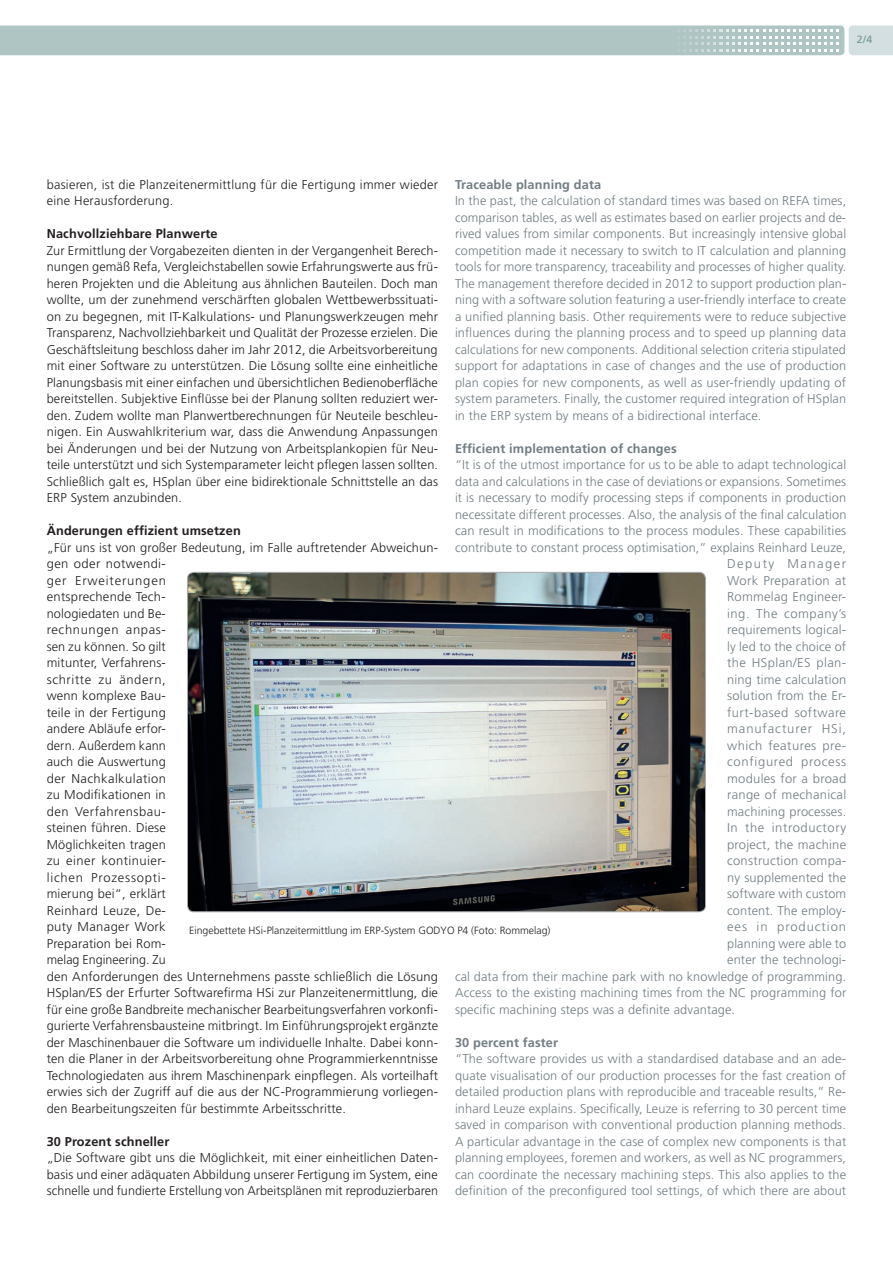
<style>
.page{position:relative;width:893px;height:1263px;background:#fff}
.page>*{position:absolute;margin:0;border:0;box-sizing:border-box;transform-origin:0 0}
.Head_Copytext{font:300 12.75px/16.5px "Frutiger";letter-spacing:.01em;color:#231f20}
.Head_Copytext-2{font:300 12.75px/16.5px "Frutiger";letter-spacing:.01em;color:#717d83;text-align:justify}
.Head_Copytext-3{font:700 12.75px "Frutiger";letter-spacing:.01em;color:#231f20}
.Head_Copytext-4{font:700 12.75px "Frutiger";letter-spacing:.01em;color:#717d83}
.Head_Copytext-5{font:300 12.75px "Frutiger";letter-spacing:.035em;color:#717d83}
.Head_Copytext-6{font:300 12.75px "Frutiger";letter-spacing:.07em;color:#717d83}
.Head_Copytext-7{font:300 12.75px "Frutiger";letter-spacing:.03em;color:#717d83}
.Head_Copytext-8{font:300 12.75px "Frutiger";letter-spacing:.055em;color:#717d83}
.Head_Copytext-9{font:300 12.75px "Frutiger";letter-spacing:.045em;color:#717d83}
.Head_Copytext-10{font:300 12.75px "Frutiger";letter-spacing:.04em;color:#717d83}
.Head_Copytext-11{font:300 12.75px "Frutiger";letter-spacing:.115em;color:#717d83}
.Bildunterschrift{font:300 10.5px "Frutiger";color:#231f20}
.t1{font:10.5px "Frutiger";color:#719493}
</style>
<div class="page">
<svg style="left:0;top:26px;width:893px;height:29px;background:#b1c7c6"></svg>
<img style="left:187px;top:572px;width:517px;height:340px">
<p class="t1" style="left:857px;top:33px;width:17px">2/4</p>
<p class="Head_Copytext" style="left:47px;top:176px;width:393px">basieren, ist die Planzeitenermittlung für die Fertigung immer wieder eine Herausforderung.</p>
<p class="Head_Copytext-3" style="left:47px;top:226px;width:172px">Nachvollziehbare Planwerte</p>
<p class="Head_Copytext" style="left:47px;top:242px;width:393px;text-align:justify">Zur Ermittlung der Vorgabezeiten dienten in der Vergangenheit Berech&shy;nungen gemäß Refa, Vergleichstabellen sowie Erfahrungswerte aus frü&shy;heren Projekten und die Ableitung aus ähnlichen Bauteilen. Doch man wollte, um der zunehmend verschärften globalen Wettbewerbssituati&shy;on zu begegnen, mit IT-Kalkulations- und Planungswerkzeugen mehr Transparenz, Nachvollziehbarkeit und Qualität der Prozesse erzielen. Die Geschäftsleitung beschloss daher im Jahr 2012, die Arbeitsvorbereitung mit einer Software zu unterstützen. Die Lösung sollte eine einheitliche Planungsbasis mit einer einfachen und übersichtlichen Bedienoberfläche bereitstellen. Subjektive Einflüsse bei der Planung sollten reduziert wer&shy;den. Zudem wollte man Planwertberechnungen für Neuteile beschleu&shy;nigen. Ein Auswahlkriterium war, dass die Anwendung Anpassungen bei Änderungen und bei der Nutzung von Arbeitsplankopien für Neu&shy;teile unterstützt und sich Systemparameter leicht pflegen lassen sollten.<br>Schließlich galt es, HSplan über eine bidirektionale Schnittstelle an das ERP System anzubinden.</p>
<p class="Head_Copytext-3" style="left:47px;top:523px;width:196px">Änderungen effizient umsetzen</p>
<p class="Head_Copytext" style="left:47px;top:539px;width:393px">„Für uns ist von großer Bedeutung, im Falle auftretender Abweichun&shy;gen oder notwendi-<br>ger Erweiterungen<br>entsprechende Tech-<br>nologiedaten und Be-<br>rechnungen anpas-<br>sen zu können. So gilt<br>mitunter, Verfahrens-<br>schritte zu ändern,<br>wenn komplexe Bau-<br>teile in der Fertigung<br>andere Abläufe erfor-<br>dern. Außerdem kann<br>auch die Auswertung<br>der Nachkalkulation<br>zu Modifikationen in<br>den Verfahrensbau-<br>steinen führen. Diese<br>Möglichkeiten tragen<br>zu einer kontinuier-<br>lichen Prozessopti-<br>mierung bei“, erklärt<br>Reinhard Leuze, De-<br>puty Manager Work<br>Preparation bei Rom-<br>melag Engineering. Zu<br>den Anforderungen des Unternehmens passte schließlich die Lösung HSplan/ES der Erfurter Softwarefirma HSi zur Planzeitenermittlung, die für eine große Bandbreite mechanischer Bearbeitungsverfahren vorkonfi&shy;gurierte Verfahrensbausteine mitbringt. Im Einführungsprojekt ergänzte der Maschinenbauer die Software um individuelle Inhalte. Dabei konn&shy;ten die Planer in der Arbeitsvorbereitung ohne Programmierkenntnisse Technologiedaten aus ihrem Maschinenpark einpflegen. Als vorteilhaft erwies sich der Zugriff auf die aus der NC-Programmierung vorliegen&shy;den Bearbeitungszeiten für bestimmte Arbeitsschritte.</p>
<p class="Head_Copytext-3" style="left:47px;top:1134px;width:124px">30 Prozent schneller</p>
<p class="Head_Copytext" style="left:47px;top:1149px;width:393px;text-align:justify">„Die Software gibt uns die Möglichkeit, mit einer einheitlichen Daten&shy;basis und einer adäquaten Abbildung unserer Fertigung im System, eine schnelle und fundierte Erstellung von Arbeitsplänen mit reproduzierbaren</p>
<p class="Head_Copytext-4" style="left:455px;top:177px;width:148px">Traceable planning data</p>
<p class="Head_Copytext-2" style="left:455px;top:192px;width:393px">In the past, the calculation of standard times was based on REFA times, comparison tables, as well as estimates based on earlier projects and de&shy;rived values from similar components. But increasingly intensive global competition made it necessary to switch to IT calculation and planning tools for more transparency, traceability and processes of higher quality.<br>The management therefore decided in 2012 to support production plan&shy;ning with a software solution featuring a user-friendly interface to create a unified planning basis. Other requirements were to reduce subjective influences during the planning process and to speed up planning data calculations for new components. Additional selection criteria stipulated support for adaptations in case of changes and the use of production plan copies for new components, as well as user-friendly updating of system parameters. Finally, the customer required integration of HSplan in the ERP system by means of a bidirectional interface.</p>
<p class="Head_Copytext-4" style="left:455px;top:441px;width:223px">Efficient implementation of changes</p>
<p class="Head_Copytext-2" style="left:455px;top:456px;width:393px">“It is of the utmost importance for us to be able to adapt technological</p>
<p class="Head_Copytext-2" style="left:455px;top:473px;width:393px">data and calculations in the case of deviations or expansions. Sometimes</p>
<p class="Head_Copytext-2" style="left:455px;top:489px;width:393px">it is necessary to modify processing steps if components in production</p>
<p class="Head_Copytext-2" style="left:455px;top:506px;width:393px">necessitate different processes. Also, the analysis of the final calculation</p>
<p class="Head_Copytext-2" style="left:455px;top:522px;width:393px">can result in modifications to the process modules. These capabilities</p>
<p class="Head_Copytext-2" style="left:455px;top:539px;width:393px">contribute to constant process optimisation,” explains Reinhard Leuze,</p>
<p class="Head_Copytext-11" style="left:727px;top:556px;width:121px">Deputy Manager</p>
<p class="Head_Copytext-2" style="left:727px;top:572px;width:121px">Work Preparation at</p>
<p class="Head_Copytext-2" style="left:727px;top:588px;width:121px">Rommelag Engineer-</p>
<p class="Head_Copytext-10" style="left:727px;top:606px;width:121px">ing. The company’s</p>
<p class="Head_Copytext-2" style="left:727px;top:621px;width:121px">requirements logical-</p>
<p class="Head_Copytext-2" style="left:727px;top:638px;width:121px">ly led to the choice of</p>
<p class="Head_Copytext-7" style="left:727px;top:655px;width:121px">the HSplan/ES plan-</p>
<p class="Head_Copytext-2" style="left:727px;top:671px;width:121px">ning time calculation</p>
<p class="Head_Copytext-2" style="left:727px;top:687px;width:121px">solution from the Er-</p>
<p class="Head_Copytext-5" style="left:727px;top:705px;width:121px">furt-based software</p>
<p class="Head_Copytext-6" style="left:727px;top:721px;width:120px">manufacturer HSi,</p>
<p class="Head_Copytext-5" style="left:727px;top:738px;width:121px">which features pre-</p>
<p class="Head_Copytext-8" style="left:727px;top:754px;width:121px">configured process</p>
<p class="Head_Copytext-2" style="left:727px;top:770px;width:121px">modules for a broad</p>
<p class="Head_Copytext-2" style="left:727px;top:786px;width:121px">range of mechanical</p>
<p class="Head_Copytext-2" style="left:727px;top:803px;width:121px">machining processes.</p>
<p class="Head_Copytext-9" style="left:727px;top:820px;width:120px">In the introductory</p>
<p class="Head_Copytext-2" style="left:727px;top:836px;width:121px">project, the machine</p>
<p class="Head_Copytext-2" style="left:727px;top:852px;width:121px">construction compa-</p>
<p class="Head_Copytext-2" style="left:727px;top:869px;width:121px">ny supplemented the</p>
<p class="Head_Copytext-2" style="left:727px;top:885px;width:121px">software with custom</p>
<p class="Head_Copytext-2" style="left:727px;top:902px;width:121px">content. The employ-</p>
<p class="Head_Copytext-6" style="left:727px;top:919px;width:120px">ees in production</p>
<p class="Head_Copytext-2" style="left:727px;top:935px;width:121px">planning were able to</p>
<p class="Head_Copytext-2" style="left:727px;top:951px;width:121px">enter the technologi-</p>
<p class="Head_Copytext-2" style="left:455px;top:968px;width:393px">cal data from their machine park with no knowledge of programming.</p>
<p class="Head_Copytext-2" style="left:455px;top:984px;width:393px">Access to the existing machining times from the NC programming for</p>
<p class="Head_Copytext-2" style="left:455px;top:1001px;width:282px">specific machining steps was a definite advantage.</p>
<p class="Head_Copytext-4" style="left:455px;top:1035px;width:105px">30 percent faster</p>
<p class="Head_Copytext-2" style="left:455px;top:1050px;width:393px">“The software provides us with a standardised database and an ade&shy;quate visualisation of our production processes for the fast creation of detailed production plans with reproducible and traceable results,” Re&shy;inhard Leuze explains. Specifically, Leuze is referring to 30 percent time saved in comparison with conventional production planning methods.<br>A particular advantage in the case of complex new components is that planning employees, foremen and workers, as well as NC programmers, can coordinate the necessary machining steps. This also applies to the definition of the preconfigured tool settings, of which there are about</p>
<p class="Bildunterschrift" style="left:189px;top:925px;width:363px">Eingebettete HSi-Planzeitermittlung im ERP-System GODYO P4 (Foto: Rommelag)</p>
</div>
